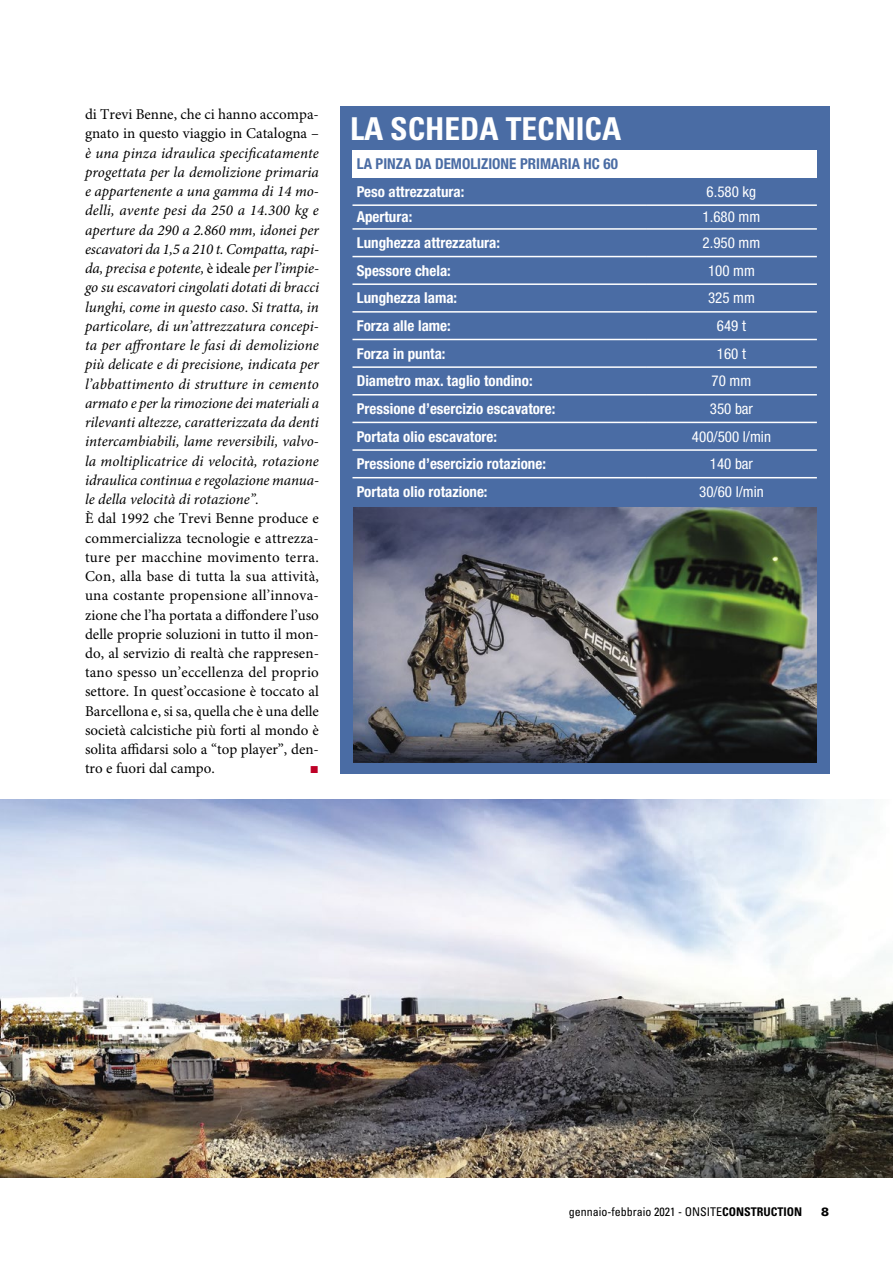
<style>
.page{position:relative;width:893px;height:1263px;background:#fff}
.page>*{position:absolute;margin:0;border:0;box-sizing:border-box;transform-origin:0 0}
.t1{font:700 condensed 31.5px "Univers LT Std";color:#fff}
.t2{font:italic 15px/19.2px "Minion Pro";color:#000;text-align:justify}
.t3{font:15px/19.2px "Minion Pro";color:#000}
.t4{font:700 condensed 15px "Helvetica Neue LT Std";color:#fff}
.t5{font:condensed 15px "Helvetica Neue LT Std";color:#fff}
.t6{font:700 condensed 15px "Helvetica Neue LT Std";color:#4a6ca4}
.t7{font:15px "Arial";color:#be0027}
.t8{font:condensed 12px "Univers LT Std";color:#000}
.t9{font:900 12px "Univers LT Std";color:#000}
.s1{font-style:normal}
.s2{font-weight:700}
</style>
<div class="page">
<div style="left:340px;top:106px;width:489px;height:668px;background:#4a6ca4"></div>
<div style="left:352px;top:150px;width:465px;height:28px;background:#fff"></div>
<hr style="left:352px;top:204px;width:294px;height:2px;background:#fff">
<hr style="left:646px;top:204px;width:171px;height:2px;background:#fff">
<hr style="left:352px;top:228px;width:294px;height:2px;background:#fff">
<hr style="left:646px;top:228px;width:171px;height:2px;background:#fff">
<hr style="left:352px;top:256px;width:294px;height:1px;background:#fff">
<hr style="left:646px;top:256px;width:171px;height:1px;background:#fff">
<hr style="left:352px;top:283px;width:294px;height:2px;background:#fff">
<hr style="left:646px;top:283px;width:171px;height:2px;background:#fff">
<hr style="left:352px;top:311px;width:294px;height:2px;background:#fff">
<hr style="left:646px;top:311px;width:171px;height:2px;background:#fff">
<hr style="left:352px;top:339px;width:294px;height:1px;background:#fff">
<hr style="left:646px;top:339px;width:171px;height:1px;background:#fff">
<hr style="left:352px;top:366px;width:294px;height:2px;background:#fff">
<hr style="left:646px;top:366px;width:171px;height:2px;background:#fff">
<hr style="left:352px;top:394px;width:294px;height:1px;background:#fff">
<hr style="left:646px;top:394px;width:171px;height:1px;background:#fff">
<hr style="left:352px;top:422px;width:294px;height:1px;background:#fff">
<hr style="left:646px;top:422px;width:171px;height:1px;background:#fff">
<hr style="left:352px;top:449px;width:294px;height:2px;background:#fff">
<hr style="left:646px;top:449px;width:171px;height:2px;background:#fff">
<hr style="left:352px;top:477px;width:294px;height:1px;background:#fff">
<hr style="left:646px;top:477px;width:171px;height:1px;background:#fff">
<img style="left:353px;top:507px;width:463px;height:255px">
<img style="left:0;top:799px;width:893px;height:379px">
<p class="t3" style="left:85px;top:105px;width:235px">di Trevi Benne, che ci hanno accompa&shy;gnato in questo viaggio in Catalogna –</p>
<p class="t2" style="left:85px;top:144px;width:236px">è una pinza idraulica specificatamente progettata per la demolizione primaria e appartenente a una gamma di 14 mo&shy;delli, avente pesi da 250 a 14.300 kg e aperture da 290 a 2.860 mm, idonei per escavatori da 1,5 a 210 t. Compatta, rapi&shy;da, precisa e potente, <span class="s1">è ideale</span> per l’impie&shy;go su escavatori cingolati dotati di bracci lunghi, come in questo caso. Si tratta, in particolare, di un’attrezzatura concepi&shy;ta per affrontare le fasi di demolizione più delicate e di precisione, indicata per l’abbattimento di strutture in cemento armato e per la rimozione dei materiali a rilevanti altezze, caratterizzata da denti intercambiabili, lame reversibili, valvo&shy;la moltiplicatrice di velocità, rotazione idraulica continua e regolazione manua&shy;le della velocità di rotazione”.</p>
<p class="t3" style="left:85px;top:509px;width:235px;text-align:justify">È dal 1992 che Trevi Benne produce e commercializza tecnologie e attrezza&shy;ture per macchine movimento terra.<br>Con, alla base di tutta la sua attività, una costante propensione all’innova&shy;zione che l’ha portata a diffondere l’uso delle proprie soluzioni in tutto il mon&shy;do, al servizio di realtà che rappresen&shy;tano spesso un’eccellenza del proprio settore. In quest’occasione è toccato al Barcellona e, si sa, quella che è una delle società calcistiche più forti al mondo è solita affidarsi solo a “top player”, den&shy;tro e fuori dal campo.</p>
<p class="t7" style="left:310px;top:758px;width:11px">■</p>
<h1 class="t1" style="left:350px;top:109px;width:273px">LA SCHEDA TECNICA</h1>
<p class="t6" style="left:357px;top:155px;width:263px">LA PINZA DA DEMOLIZIONE PRIMARIA HC 60</p>
<p class="t4" style="left:357px;top:182px;width:109px">Peso attrezzatura:</p>
<p class="t5" style="left:707px;top:183px;width:51px">6.580 kg</p>
<p class="t4" style="left:357px;top:208px;width:57px">Apertura:</p>
<p class="t5" style="left:703px;top:208px;width:59px">1.680 mm</p>
<p class="t4" style="left:357px;top:234px;width:145px">Lunghezza attrezzatura:</p>
<p class="t5" style="left:703px;top:234px;width:59px">2.950 mm</p>
<p class="t4" style="left:357px;top:261px;width:96px">Spessore chela:</p>
<p class="t5" style="left:708px;top:262px;width:48px">100 mm</p>
<p class="t4" style="left:357px;top:289px;width:102px">Lunghezza lama:</p>
<p class="t5" style="left:708px;top:289px;width:48px">325 mm</p>
<p class="t4" style="left:357px;top:317px;width:96px">Forza alle lame:</p>
<p class="t5" style="left:717px;top:317px;width:31px">649 t</p>
<p class="t4" style="left:357px;top:344px;width:90px">Forza in punta:</p>
<p class="t5" style="left:717px;top:345px;width:31px">160 t</p>
<p class="t4" style="left:357px;top:372px;width:177px">Diametro max. taglio tondino:</p>
<p class="t5" style="left:712px;top:372px;width:41px">70 mm</p>
<p class="t4" style="left:357px;top:400px;width:200px">Pressione d’esercizio escavatore:</p>
<p class="t5" style="left:710px;top:400px;width:45px">350 bar</p>
<p class="t4" style="left:357px;top:427px;width:142px">Portata olio escavatore:</p>
<p class="t5" style="left:692px;top:428px;width:81px">400/500 l/min</p>
<p class="t4" style="left:357px;top:455px;width:191px">Pressione d’esercizio rotazione:</p>
<p class="t5" style="left:710px;top:455px;width:45px">140 bar</p>
<p class="t4" style="left:357px;top:482px;width:132px">Portata olio rotazione:</p>
<p class="t5" style="left:699px;top:483px;width:66px">30/60 l/min</p>
<p class="t8" style="left:569px;top:1204px;width:235px">gennaio-febbraio 2021 - ONSITE<span class="s2">CONSTRUCTION</span></p>
<p class="t9" style="left:821px;top:1204px;width:10px">8</p>
</div>
